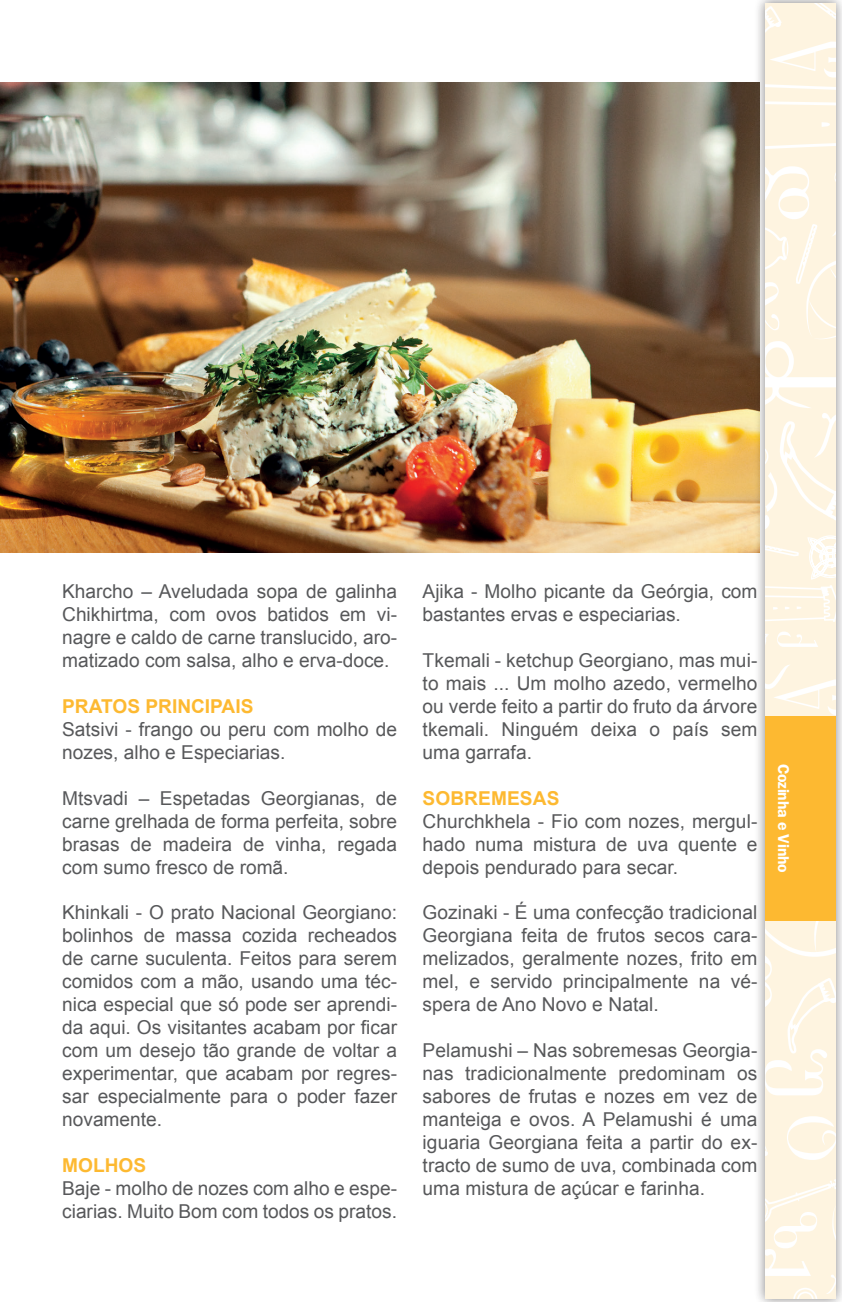
<style>
.page{position:relative;width:842px;height:1302px;background:#fff}
.page>*{position:absolute;margin:0;border:0;box-sizing:border-box;transform-origin:0 0}
.Body_Copy{font:19.12px/22.9px "Arial";color:#57585a;text-align:justify}
.Body_Copy-2{font:700 19.12px "Arial";color:#fdb931}
.t1{font:600 15.75px "Franklin Gothic";letter-spacing:-.015em;color:#fff}
</style>
<div class="page">
<img style="left:0;top:83px;width:754px;height:469px">
<div style="left:754px;top:0;width:88px;height:1301px;background:#231f20;opacity:.5"></div>
<svg style="left:765px;top:3px;width:71px;height:1295px;fill:#fef4e0"></svg>
<div style="left:765px;top:716px;width:71px;height:204px;background:#fdb931"></div>
<p class="Body_Copy" style="left:62px;top:580px;width:336px">Kharcho – Aveludada sopa de galinha Chikhirtma, com ovos batidos em vi&shy;nagre e caldo de carne translucido, aro&shy;matizado com salsa, alho e erva-doce.</p>
<p class="Body_Copy-2" style="left:62px;top:693px;width:193px">PRATOS PRINCIPAIS</p>
<p class="Body_Copy" style="left:62px;top:717px;width:336px">Satsivi - frango ou peru com molho de nozes, alho e Especiarias.</p>
<p class="Body_Copy" style="left:62px;top:786px;width:336px">Mtsvadi – Espetadas Georgianas, de carne grelhada de forma perfeita, sobre brasas de madeira de vinha, regada com sumo fresco de romã.</p>
<p class="Body_Copy" style="left:62px;top:901px;width:336px">Khinkali - O prato Nacional Georgiano: bolinhos de massa cozida recheados de carne suculenta. Feitos para serem comidos com a mão, usando uma téc&shy;nica especial que só pode ser aprendi&shy;da aqui. Os visitantes acabam por ficar com um desejo tão grande de voltar a experimentar, que acabam por regres&shy;sar especialmente para o poder fazer novamente.</p>
<p class="Body_Copy-2" style="left:62px;top:1152px;width:85px">MOLHOS</p>
<p class="Body_Copy" style="left:62px;top:1176px;width:336px">Baje - molho de nozes com alho e espe&shy;ciarias. Muito Bom com todos os pratos.</p>
<p class="Body_Copy" style="left:423px;top:580px;width:336px">Ajika - Molho picante da Geórgia, com bastantes ervas e especiarias.</p>
<p class="Body_Copy" style="left:423px;top:648px;width:336px">Tkemali - ketchup Georgiano, mas mui&shy;to mais ... Um molho azedo, vermelho ou verde feito a partir do fruto da árvore tkemali. Ninguém deixa o país sem uma garrafa.</p>
<p class="Body_Copy-2" style="left:423px;top:785px;width:138px">SOBREMESAS</p>
<p class="Body_Copy" style="left:423px;top:809px;width:336px">Churchkhela - Fio com nozes, mergul&shy;hado numa mistura de uva quente e depois pendurado para secar.</p>
<p class="Body_Copy" style="left:423px;top:901px;width:336px">Gozinaki - É uma confecção tradicional Georgiana feita de frutos secos cara&shy;melizados, geralmente nozes, frito em mel, e servido principalmente na vé&shy;spera de Ano Novo e Natal.</p>
<p class="Body_Copy" style="left:423px;top:1039px;width:336px">Pelamushi – Nas sobremesas Georgia&shy;nas tradicionalmente predominam os sabores de frutas e nozes em vez de manteiga e ovos. A Pelamushi é uma iguaria Georgiana feita a partir do ex&shy;tracto de sumo de uva, combinada com uma mistura de açúcar e farinha.</p>
<p class="t1" style="left:793px;top:763px;width:110px;rotate:90deg">Cozinha e Vinho</p>
</div>
